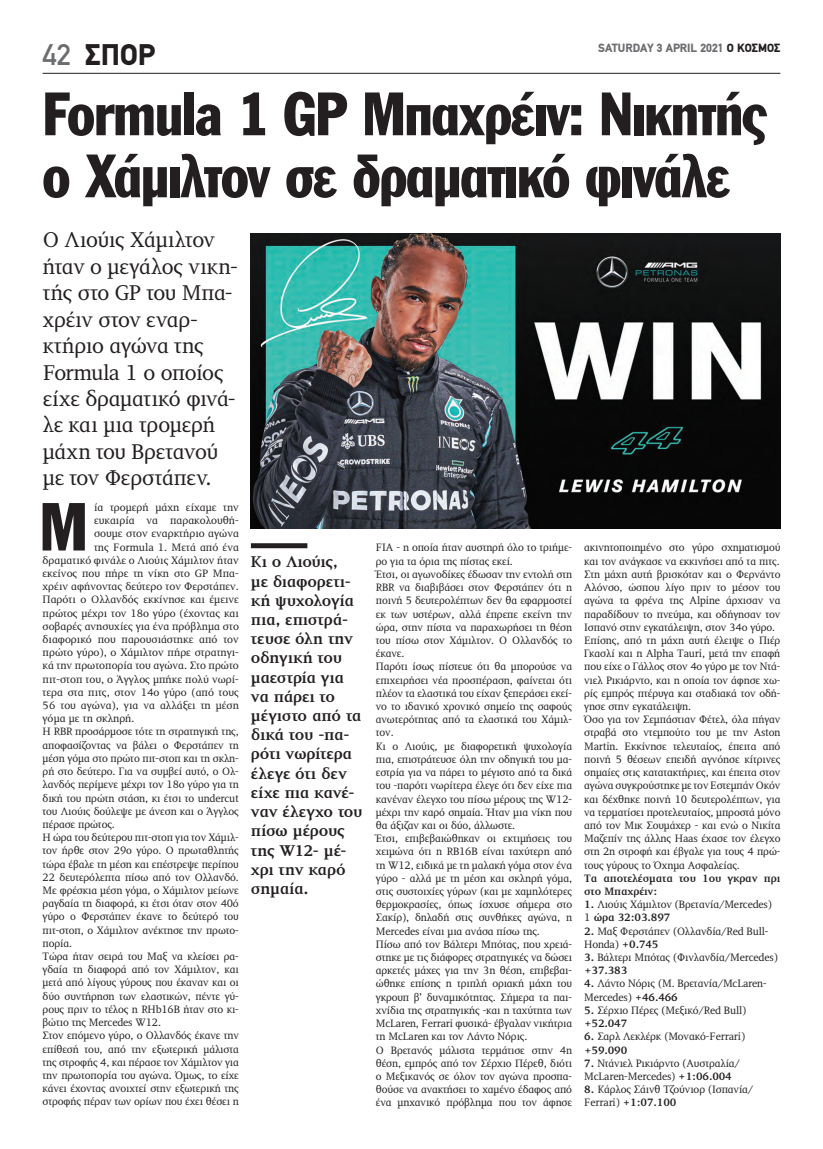
<style>
.page{position:relative;width:823px;height:1149px;background:#fff}
.page>*{position:absolute;margin:0;border:0;box-sizing:border-box;transform-origin:0 0}
.t1{font:66.6px "Franklin Gothic Greek Cond";color:#231f20}
.t2{font:60px/62px "Franklin Gothic Greek Cond";letter-spacing:-.02em;color:#231f20}
.t3{font:900 30px "PF Din Text";color:#231f20}
.t4{font:22px/26.4px "PF Diplomat";letter-spacing:-.015em;color:#231f20}
.t5{font:700 16px/19.2px "PF Diplomat";letter-spacing:-.015em;color:#231f20}
.t6{font:900 12px "PF Din Text";color:#6c6d70}
.t7{font:11px/13.2px "PF Diplomat";letter-spacing:-.01em;color:#231f20}
.t8{font:700 11px/13.2px "PF Diplomat";letter-spacing:-.01em;color:#231f20}
.s1{font-weight:500;color:#6c6d70}
.s2{color:#231f20}
.s3{font-weight:700}
</style>
<div class="page">
<hr style="left:43px;top:73px;width:737px;height:1px;background:#231f20">
<div style="left:251px;top:543px;width:56px;height:5px;background:#231f20"></div>
<img style="left:251px;top:234px;width:529px;height:294px">
<h3 class="t3" style="left:43px;top:37px;width:114px"><span class="s1">42</span> ΣΠΟΡ</h3>
<p class="t6" style="left:598px;top:40px;width:184px">SATURDAY 3 APRIL 2021 <span class="s2">Ο ΚΟΣΜΟΣ</span></p>
<h2 class="t2" style="left:43px;top:83px;width:726px">Formula 1 GP Μπαχρέιν: Νικητής ο Χάμιλτον σε δραματικό φινάλε</h2>
<h3 class="t4" style="left:43px;top:227px;width:196px">Ο Λιούις Χάμιλτον ήταν ο μεγάλος νικη&shy;τής στο GP του Μπα&shy;χρέιν στον εναρ&shy;κτήριο αγώνα της<br>Formula 1 ο οποίος είχε δραματικό φινά&shy;λε και μια τρομερή μάχη του Βρετανού με τον Φερστάπεν.</h3>
<h1 class="t1" style="left:40px;top:489px;width:50px">Μ</h1>
<p class="t7" style="left:94px;top:500px;width:146px">ία τρομερή μάχη είχαμε την</p>
<p class="t7" style="left:94px;top:514px;width:146px">ευκαιρία να παρακολουθή-</p>
<p class="t7" style="left:94px;top:527px;width:146px">σουμε στον εναρκτήριο αγώνα</p>
<p class="t7" style="left:94px;top:540px;width:146px">της Formula 1. Μετά από ένα</p>
<p class="t7" style="left:43px;top:553px;width:198px">δραματικό φινάλε ο Λιούις Χάμιλτον ήταν</p>
<p class="t7" style="left:43px;top:566px;width:198px">εκείνος που πήρε τη νίκη στο GP Μπα-</p>
<p class="t7" style="left:43px;top:580px;width:198px">χρέιν αφήνοντας δεύτερο τον Φερστάπεν.</p>
<p class="t7" style="left:43px;top:593px;width:198px">Παρότι ο Ολλανδός εκκίνησε και έμεινε</p>
<p class="t7" style="left:43px;top:606px;width:198px">πρώτος μέχρι τον 18ο γύρο (έχοντας και</p>
<p class="t7" style="left:43px;top:619px;width:198px">σοβαρές ανησυχίες για ένα πρόβλημα στο</p>
<p class="t7" style="left:43px;top:632px;width:198px">διαφορικό που παρουσιάστηκε από τον</p>
<p class="t7" style="left:43px;top:646px;width:198px">πρώτο γύρο), ο Χάμιλτον πήρε στρατηγι-</p>
<p class="t7" style="left:43px;top:659px;width:198px">κά την πρωτοπορία του αγώνα. Στο πρώτο</p>
<p class="t7" style="left:43px;top:672px;width:198px">πιτ-στοπ του, ο Άγγλος μπήκε πολύ νωρί-</p>
<p class="t7" style="left:43px;top:685px;width:198px">τερα στα πιτς, στον 14ο γύρο (από τους</p>
<p class="t7" style="left:43px;top:698px;width:198px">56 του αγώνα), για να αλλάξει τη μέση</p>
<p class="t7" style="left:43px;top:712px;width:93px">γόμα με τη σκληρή.</p>
<p class="t7" style="left:43px;top:725px;width:198px">Η RBR προσάρμοσε τότε τη στρατηγική της,</p>
<p class="t7" style="left:43px;top:738px;width:198px">αποφασίζοντας να βάλει ο Φερστάπεν τη</p>
<p class="t7" style="left:43px;top:751px;width:198px">μέση γόμα στο πρώτο πιτ-στοπ και τη σκλη-</p>
<p class="t7" style="left:43px;top:764px;width:198px">ρή στο δεύτερο. Για να συμβεί αυτό, ο Ολ-</p>
<p class="t7" style="left:43px;top:778px;width:198px">λανδός περίμενε μέχρι τον 18ο γύρο για τη</p>
<p class="t7" style="left:43px;top:791px;width:198px">δική του πρώτη στάση, κι έτσι το undercut</p>
<p class="t7" style="left:43px;top:804px;width:198px">του Λιούις δούλεψε με άνεση και ο Άγγλος</p>
<p class="t7" style="left:43px;top:817px;width:74px">πέρασε πρώτος.</p>
<p class="t7" style="left:43px;top:830px;width:198px">Η ώρα του δεύτερου πιτ-στοπ για τον Χάμιλ-</p>
<p class="t7" style="left:43px;top:844px;width:198px">τον ήρθε στον 29ο γύρο. Ο πρωταθλητής</p>
<p class="t7" style="left:43px;top:857px;width:198px">τώρα έβαλε τη μέση και επέστρεψε περίπου</p>
<p class="t7" style="left:43px;top:870px;width:198px">22 δευτερόλεπτα πίσω από τον Ολλανδό.</p>
<p class="t7" style="left:43px;top:883px;width:198px">Με φρέσκια μέση γόμα, ο Χάμιλτον μείωνε</p>
<p class="t7" style="left:43px;top:896px;width:198px">ραγδαία τη διαφορά, κι έτσι όταν στον 40ό</p>
<p class="t7" style="left:43px;top:910px;width:198px">γύρο ο Φερστάπεν έκανε το δεύτερό του</p>
<p class="t7" style="left:43px;top:923px;width:198px">πιτ-στοπ, ο Χάμιλτον ανέκτησε την πρωτο-</p>
<p class="t7" style="left:43px;top:936px;width:31px">πορία.</p>
<p class="t7" style="left:43px;top:949px;width:198px">Τώρα ήταν σειρά του Μαξ να κλείσει ρα-</p>
<p class="t7" style="left:43px;top:962px;width:198px">γδαία τη διαφορά από τον Χάμιλτον, και</p>
<p class="t7" style="left:43px;top:976px;width:198px">μετά από λίγους γύρους που έκαναν και οι</p>
<p class="t7" style="left:43px;top:989px;width:198px">δύο συντήρηση των ελαστικών, πέντε γύ-</p>
<p class="t7" style="left:43px;top:1002px;width:198px">ρους πριν το τέλος η RHb16B ήταν στο κι-</p>
<p class="t7" style="left:43px;top:1015px;width:120px">βώτιο της Mercedes W12.</p>
<p class="t7" style="left:43px;top:1028px;width:198px">Στον επόμενο γύρο, ο Ολλανδός έκανε την</p>
<p class="t7" style="left:43px;top:1042px;width:198px">επίθεσή του, από την εξωτερική μάλιστα</p>
<p class="t7" style="left:43px;top:1055px;width:198px">της στροφής 4, και πέρασε τον Χάμιλτον για</p>
<p class="t7" style="left:43px;top:1068px;width:198px">την πρωτοπορία του αγώνα. Όμως, το είχε</p>
<p class="t7" style="left:43px;top:1081px;width:198px">κάνει έχοντας ανοιχτεί στην εξωτερική της</p>
<p class="t7" style="left:43px;top:1094px;width:198px">στροφής πέραν των ορίων που έχει θέσει η</p>
<h3 class="t5" style="left:251px;top:552px;width:113px">Κι ο Λιούις,<br>με διαφορετι&shy;κή ψυχολογία πια, επιστρά&shy;τευσε όλη την οδηγική του μαεστρία για να πάρει το μέγιστο από τα δικά του -πα&shy;ρότι νωρίτερα έλεγε ότι δεν είχε πια κανέ&shy;ναν έλεγχο του πίσω μέρους της W12- μέ&shy;χρι την καρό σημαία.</h3>
<p class="t7" style="left:375px;top:541px;width:198px">FIA - η οποία ήταν αυστηρή όλο το τριήμε&shy;ρο για τα όρια της πίστας εκεί.<br>Έτσι, οι αγωνοδίκες έδωσαν την εντολή στη RBR να διαβιβάσει στον Φερστάπεν ότι η ποινή 5 δευτερολέπτων δεν θα εφαρμοστεί εκ των υστέρων, αλλά έπρεπε εκείνη την ώρα, στην πίστα να παραχωρήσει τη θέση του πίσω στον Χάμιλτον. Ο Ολλανδός το έκανε.<br>Παρότι ίσως πίστευε ότι θα μπορούσε να επιχειρήσει νέα προσπέραση, φαίνεται ότι πλέον τα ελαστικά του είχαν ξεπεράσει εκεί&shy;νο το ιδανικό χρονικό σημείο της σαφούς ανωτερότητας από τα ελαστικά του Χάμιλ&shy;τον.<br>Κι ο Λιούις, με διαφορετική ψυχολογία πια, επιστράτευσε όλη την οδηγική του μα&shy;εστρία για να πάρει το μέγιστο από τα δικά του -παρότι νωρίτερα έλεγε ότι δεν είχε πια κανέναν έλεγχο του πίσω μέρους της W12- μέχρι την καρό σημαία. Ήταν μια νίκη που θα άξιζαν και οι δύο, άλλωστε.<br>Έτσι, επιβεβαιώθηκαν οι εκτιμήσεις του χειμώνα ότι η RB16B είναι ταχύτερη από τη W12, ειδικά με τη μαλακή γόμα στον ένα γύρο - αλλά με τη μέση και σκληρή γόμα, στις συστοιχίες γύρων (και με χαμηλότερες θερμοκρασίες, όπως ίσχυσε σήμερα στο Σακίρ), δηλαδή στις συνθήκες αγώνα, η Mercedes είναι μια ανάσα πίσω της.<br>Πίσω από τον Βάλτερι Μπότας, που χρειά&shy;στηκε με τις διάφορες στρατηγικές να δώσει αρκετές μάχες για την 3η θέση, επιβεβαι&shy;ώθηκε επίσης η τριπλή οριακή μάχη του γκρουπ β’ δυναμικότητας. Σήμερα τα παι&shy;χνίδια της στρατηγικής -και η ταχύτητα των McLaren, Ferrari φυσικά- έβγαλαν νικήτρια τη McLaren και τον Λάντο Νόρις.<br>Ο Βρετανός μάλιστα τερμάτισε στην 4η θέση, εμπρός από τον Σέρχιο Πέρεθ, διότι ο Μεξικανός σε όλον τον αγώνα προσπα&shy;θούσε να ανακτήσει το χαμένο έδαφος από ένα μηχανικό πρόβλημα που τον άφησε</p>
<p class="t7" style="left:584px;top:541px;width:198px">ακινητοποιημένο στο γύρο σχηματισμού και τον ανάγκασε να εκκινήσει από τα πιτς.<br>Στη μάχη αυτή βρισκόταν και ο Φερνάντο Αλόνσο, ώσπου λίγο πριν το μέσον του αγώνα τα φρένα της Alpine άρχισαν να παραδίδουν το πνεύμα, και οδήγησαν τον Ισπανό στην εγκατάλειψη, στον 34ο γύρο.<br>Επίσης, από τη μάχη αυτή έλειψε ο Πιέρ Γκασλί και η Alpha Tauri, μετά την επαφή που είχε o Γάλλος στον 4ο γύρο με τον Ντά&shy;νιελ Ρικιάρντο, και η οποία τον άφησε χω&shy;ρίς εμπρός πτέρυγα και σταδιακά τον οδή&shy;γησε στην εγκατάλειψη.<br>Όσο για τον Σεμπάστιαν Φέτελ, όλα πήγαν στραβά στο ντεμπούτο του με την Aston Martin. Εκκίνησε τελευταίος, έπειτα από ποινή 5 θέσεων επειδή αγνόησε κίτρινες σημαίες στις κατατακτήριες, και έπειτα στον αγώνα συγκρούστηκε με τον Εστεμπάν Οκόν και δέχθηκε ποινή 10 δευτερολέπτων, για να τερματίσει προτελευταίος, μπροστά μόνο από τον Μικ Σουμάχερ - και ενώ ο Νικίτα Μαζεπίν της άλλης Haas έχασε τον έλεγχο στη 2η στροφή και έβγαλε για τους 4 πρώ&shy;τους γύρους το Όχημα Ασφαλείας.</p>
<p class="t8" style="left:584px;top:871px;width:198px">Τα αποτελέσματα του 1ου γκραν πρι στο Μπαχρέιν:</p>
<p class="t7" style="left:584px;top:897px;width:189px"><span class="s3">1.</span> Λιούις Χάμιλτον (Βρετανία/Mercedes)<br>1 <span class="s3">ώρα 32:03.897</span></p>
<p class="t7" style="left:584px;top:924px;width:186px"><span class="s3">2.</span> Μαξ Φερστάπεν (Ολλανδία/Red Bull-<br>Honda) <span class="s3">+0.745</span></p>
<p class="t7" style="left:584px;top:950px;width:195px"><span class="s3">3.</span> Βάλτερι Μπότας (Φινλανδία/Mercedes) <span class="s3">+37.383</span></p>
<p class="t7" style="left:584px;top:977px;width:184px"><span class="s3">4.</span> Λάντο Νόρις (Μ. Βρετανία/McLaren-<br>Mercedes) <span class="s3">+46.466</span></p>
<p class="t7" style="left:584px;top:1003px;width:163px"><span class="s3">5.</span> Σέρχιο Πέρες (Μεξικό/Red Bull) <span class="s3">+52.047</span></p>
<p class="t7" style="left:584px;top:1029px;width:162px"><span class="s3">6.</span> Σαρλ Λεκλέρκ (Μονακό-Ferrari) <span class="s3">+59.090</span></p>
<p class="t7" style="left:584px;top:1056px;width:157px"><span class="s3">7.</span> Ντάνιελ Ρικιάρντο (Αυστραλία/<br>McLaren-Mercedes) <span class="s3">+1:06.004</span></p>
<p class="t7" style="left:584px;top:1082px;width:170px"><span class="s3">8.</span> Κάρλος Σάινθ Τζούνιορ (Ισπανία/<br>Ferrari) <span class="s3">+1:07.100</span></p>
</div>
